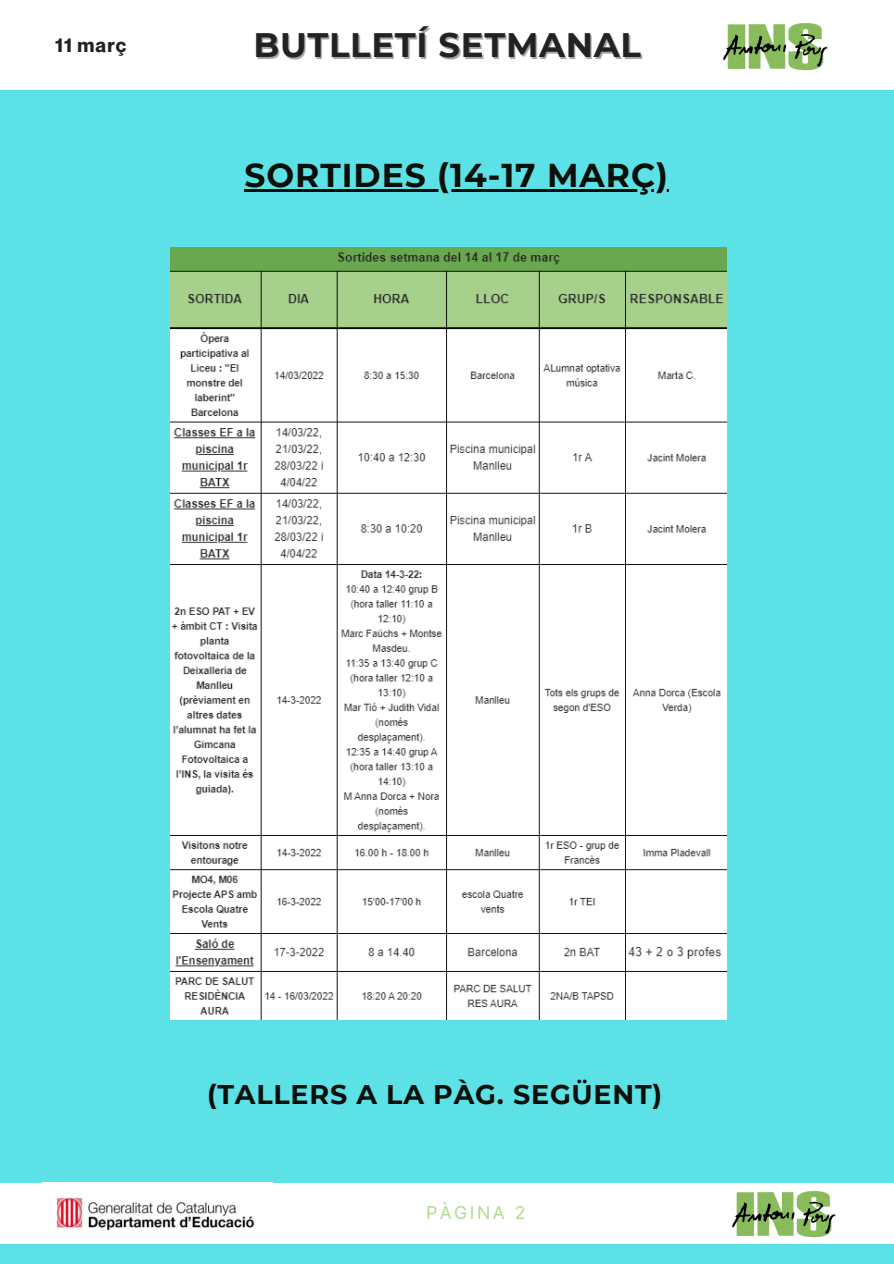
<style>
.page{position:relative;width:894px;height:1264px;background:#fff}
.page>*{position:absolute;margin:0;border:0;box-sizing:border-box;transform-origin:0 0}
.t1{font:700 33.9px "Montserrat";letter-spacing:.02em;color:#222}
.t2{font:700 33px "Montserrat";letter-spacing:.03em;color:#0a0f09}
.t3{font:700 27px "Montserrat";letter-spacing:.03em;color:#0a0f09}
.t4{font:700 19.5px "Neue Montreal";letter-spacing:.055em;color:#222}
.t5{font:17.7px "Inter";letter-spacing:.14em;color:#b3d88e}
</style>
<div class="page">
<div style="left:0;top:0;width:893px;height:1263px;background:#5ce1e6"></div>
<div style="left:0;top:1182px;width:893px;height:61px;background:#fff"></div>
<img style="left:56px;top:1197px;width:199px;height:33px">
<img style="left:731px;top:1191px;width:105px;height:47px">
<div style="left:0;top:0;width:893px;height:90px;background:#fff"></div>
<img style="left:723px;top:23px;width:105px;height:48px">
<img style="left:171px;top:247px;width:555px;height:772px">
<hr style="left:244px;top:189px;width:424px;height:3px;background:#0a0f09">
<p class="t4" style="left:55px;top:33px;width:73px">11 març</p>
<p class="t1" style="left:253px;top:24px;width:389px">BUTLLETÍ SETMANAL</p>
<p class="t2" style="left:244px;top:155px;width:425px">SORTIDES (14-17 MARÇ)</p>
<p class="t3" style="left:207px;top:1078px;width:456px">(TALLERS A LA PÀG. SEGÜENT)</p>
<p class="t5" style="left:426px;top:1202px;width:101px">PÀGINA 2</p>
</div>
